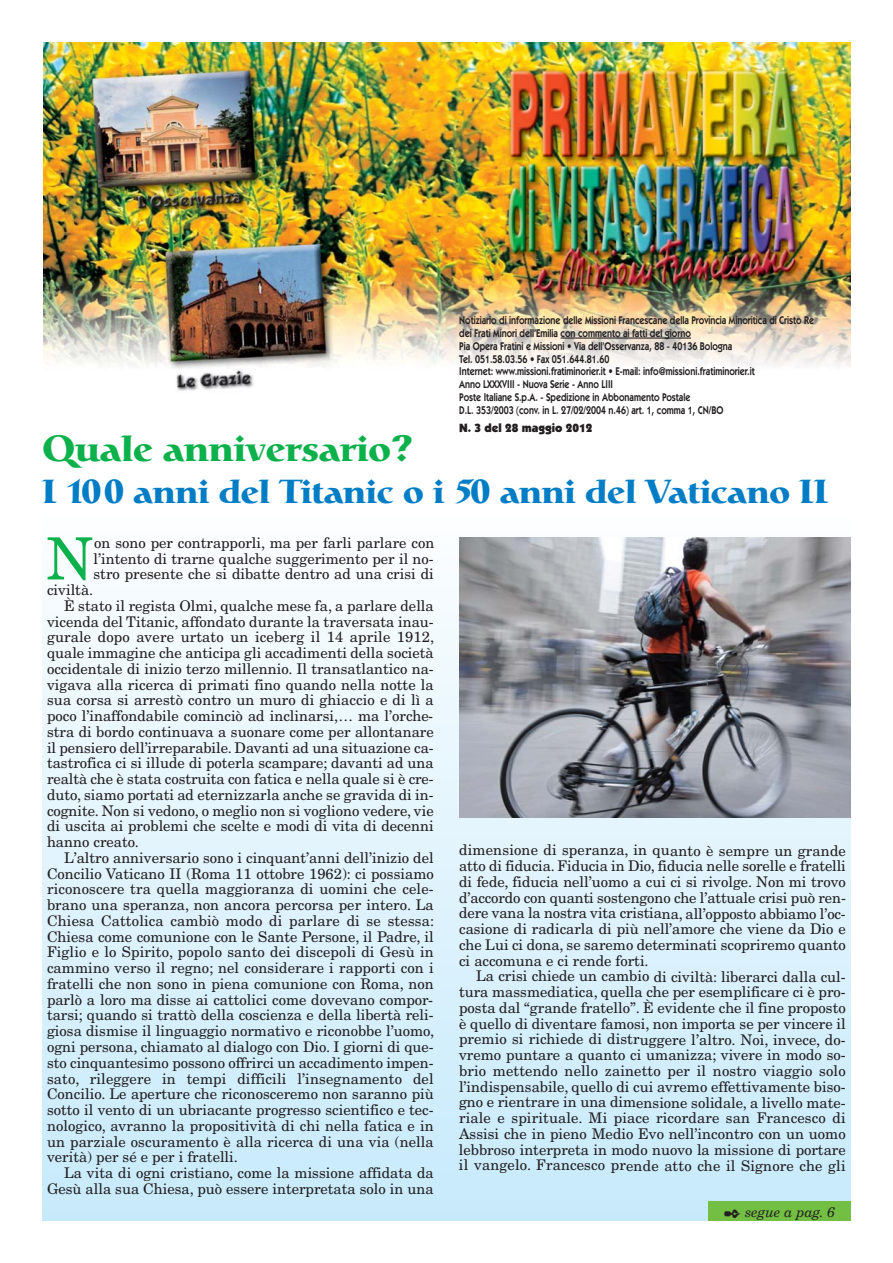
<style>
.page{position:relative;width:893px;height:1263px;background:#fff}
.page>*{position:absolute;margin:0;border:0;box-sizing:border-box;transform-origin:0 0}
.t1{font:58.35px "New Century Schlbk";color:#0cb14b}
.t2{font:700 36px "Catull";color:#0cb14b}
.t3{font:700 33px "Catull";color:#007dc5}
.t4{font:14.7px/15.8px "New Century Schlbk";color:#231f20;text-align:justify}
.t5{font:italic 14.25px "New Century Schlbk";color:#231f20}
.t6{font:900 12px "Itc Kabel";color:#231f20}
.t7{font:600 11.25px/12.8px "Itc Kabel";color:#231f20;scale:.8 1}
</style>
<div class="page">
<div style="left:43px;top:514px;width:807px;height:706px;background:linear-gradient(to bottom,#fcfeff,#c7eafb)"></div>
<img style="left:43px;top:43px;width:807px;height:348px">
<hr style="left:561px;top:338px;width:130px;height:1px;background:#231f20">
<img style="left:459px;top:537px;width:391px;height:280px">
<div style="left:708px;top:1201px;width:142px;height:19px;background:#72bf44"></div>
<p class="t7" style="left:459px;top:315px;width:445px">Notiziario di informazione delle Missioni Francescane della Provincia Minoritica di Cristo Re dei Frati Minori dell’Emilia con commento ai fatti del giorno<br>Pia Opera Fratini e Missioni • Via dell’Osservanza, 88 - 40136 Bologna<br>Tel. 051.58.03.56 • Fax 051.644.81.60<br>Internet: www.missioni.fratiminorier.it • E-mail: info@missioni.fratiminorier.it<br>Anno LXXXVIII - Nuova Serie - Anno LIII<br>Poste Italiane S.p.A. - Spedizione in Abbonamento Postale<br>D.L. 353/2003 (conv. in L. 27/02/2004 n.46) art. 1, comma 1, CN/BO</p>
<p class="t6" style="left:459px;top:423px;width:135px">N. 3 del 28 maggio 2012</p>
<h2 class="t2" style="left:43px;top:436px;width:372px">Quale anniversario?</h2>
<h3 class="t3" style="left:43px;top:480px;width:786px">I 100 anni del Titanic o i 50 anni del Vaticano II</h3>
<h1 class="t1" style="left:46px;top:536px;width:49px">N</h1>
<p class="t4" style="left:94px;top:536px;width:342px">on sono per contrapporli, ma per farli parlare con l’intento di trarne qualche suggerimento per il no&shy;stro presente che si dibatte dentro ad una crisi di</p>
<p class="t4" style="left:47px;top:583px;width:48px">civiltà.</p>
<p class="t4" style="left:64px;top:599px;width:371px">È stato il regista Olmi, qualche mese fa, a parlare della</p>
<p class="t4" style="left:47px;top:615px;width:388px">vicenda del Titanic, affondato durante la traversata inau-</p>
<p class="t4" style="left:47px;top:631px;width:389px">gurale dopo avere urtato un iceberg il 14 aprile 1912,</p>
<p class="t4" style="left:47px;top:646px;width:388px">quale immagine che anticipa gli accadimenti della società</p>
<p class="t4" style="left:47px;top:662px;width:388px">occidentale di inizio terzo millennio. Il transatlantico na-</p>
<p class="t4" style="left:47px;top:678px;width:388px">vigava alla ricerca di primati fino quando nella notte la</p>
<p class="t4" style="left:47px;top:694px;width:388px">sua corsa si arrestò contro un muro di ghiaccio e di lì a</p>
<p class="t4" style="left:47px;top:709px;width:388px">poco l’inaffondabile cominciò ad inclinarsi,… ma l’orche-</p>
<p class="t4" style="left:47px;top:725px;width:388px">stra di bordo continuava a suonare come per allontanare</p>
<p class="t4" style="left:47px;top:741px;width:388px">il pensiero dell’irreparabile. Davanti ad una situazione ca-</p>
<p class="t4" style="left:47px;top:757px;width:388px">tastrofica ci si illude di poterla scampare; davanti ad una</p>
<p class="t4" style="left:47px;top:772px;width:388px">realtà che è stata costruita con fatica e nella quale si è cre-</p>
<p class="t4" style="left:47px;top:788px;width:388px">duto, siamo portati ad eternizzarla anche se gravida di in-</p>
<p class="t4" style="left:47px;top:804px;width:388px">cognite. Non si vedono, o meglio non si vogliono vedere, vie</p>
<p class="t4" style="left:47px;top:820px;width:388px">di uscita ai problemi che scelte e modi di vita di decenni</p>
<p class="t4" style="left:47px;top:835px;width:93px">hanno creato.</p>
<p class="t4" style="left:64px;top:851px;width:371px">L’altro anniversario sono i cinquant’anni dell’inizio del</p>
<p class="t4" style="left:47px;top:867px;width:388px">Concilio Vaticano II (Roma 11 ottobre 1962): ci possiamo</p>
<p class="t4" style="left:47px;top:883px;width:388px">riconoscere tra quella maggioranza di uomini che cele-</p>
<p class="t4" style="left:47px;top:898px;width:388px">brano una speranza, non ancora percorsa per intero. La</p>
<p class="t4" style="left:47px;top:914px;width:389px">Chiesa Cattolica cambiò modo di parlare di se stessa:</p>
<p class="t4" style="left:47px;top:930px;width:388px">Chiesa come comunione con le Sante Persone, il Padre, il</p>
<p class="t4" style="left:47px;top:946px;width:388px">Figlio e lo Spirito, popolo santo dei discepoli di Gesù in</p>
<p class="t4" style="left:47px;top:961px;width:388px">cammino verso il regno; nel considerare i rapporti con i</p>
<p class="t4" style="left:47px;top:977px;width:388px">fratelli che non sono in piena comunione con Roma, non</p>
<p class="t4" style="left:47px;top:993px;width:388px">parlò a loro ma disse ai cattolici come dovevano compor-</p>
<p class="t4" style="left:47px;top:1009px;width:388px">tarsi; quando si trattò della coscienza e della libertà reli-</p>
<p class="t4" style="left:47px;top:1024px;width:389px">giosa dismise il linguaggio normativo e riconobbe l’uomo,</p>
<p class="t4" style="left:47px;top:1040px;width:388px">ogni persona, chiamato al dialogo con Dio. I giorni di que-</p>
<p class="t4" style="left:47px;top:1056px;width:388px">sto cinquantesimo possono offrirci un accadimento impen-</p>
<p class="t4" style="left:47px;top:1072px;width:388px">sato, rileggere in tempi difficili l’insegnamento del</p>
<p class="t4" style="left:47px;top:1087px;width:388px">Concilio. Le aperture che riconosceremo non saranno più</p>
<p class="t4" style="left:47px;top:1103px;width:388px">sotto il vento di un ubriacante progresso scientifico e tec-</p>
<p class="t4" style="left:47px;top:1119px;width:388px">nologico, avranno la propositività di chi nella fatica e in</p>
<p class="t4" style="left:47px;top:1135px;width:388px">un parziale oscuramento è alla ricerca di una via (nella</p>
<p class="t4" style="left:47px;top:1150px;width:192px">verità) per sé e per i fratelli.</p>
<p class="t4" style="left:64px;top:1166px;width:371px">La vita di ogni cristiano, come la missione affidata da</p>
<p class="t4" style="left:47px;top:1182px;width:388px">Gesù alla sua Chiesa, può essere interpretata solo in una</p>
<p class="t4" style="left:459px;top:844px;width:388px">dimensione di speranza, in quanto è sempre un grande atto di fiducia. Fiducia in Dio, fiducia nelle sorelle e fratelli di fede, fiducia nell’uomo a cui ci si rivolge. Non mi trovo d’accordo con quanti sostengono che l’attuale crisi può ren&shy;dere vana la nostra vita cristiana, all’opposto abbiamo l’oc&shy;casione di radicarla di più nell’amore che viene da Dio e che Lui ci dona, se saremo determinati scopriremo quanto ci accomuna e ci rende forti.</p>
<p class="t4" style="left:459px;top:970px;width:388px;text-indent:17px">La crisi chiede un cambio di civiltà: liberarci dalla cul&shy;tura massmediatica, quella che per esemplificare ci è pro&shy;posta dal “grande fratello”. È evidente che il fine proposto è quello di diventare famosi, non importa se per vincere il premio si richiede di distruggere l’altro. Noi, invece, do&shy;vremo puntare a quanto ci umanizza; vivere in modo so&shy;brio mettendo nello zainetto per il nostro viaggio solo l’indispensabile, quello di cui avremo effettivamente biso&shy;gno e rientrare in una dimensione solidale, a livello mate&shy;riale e spirituale. Mi piace ricordare san Francesco di Assisi che in pieno Medio Evo nell’incontro con un uomo lebbroso interpreta in modo nuovo la missione di portare il vangelo. Francesco prende atto che il Signore che gli</p>
<p class="t5" style="left:724px;top:1206px;width:113px">✒ segue a pag. 6</p>
</div>
